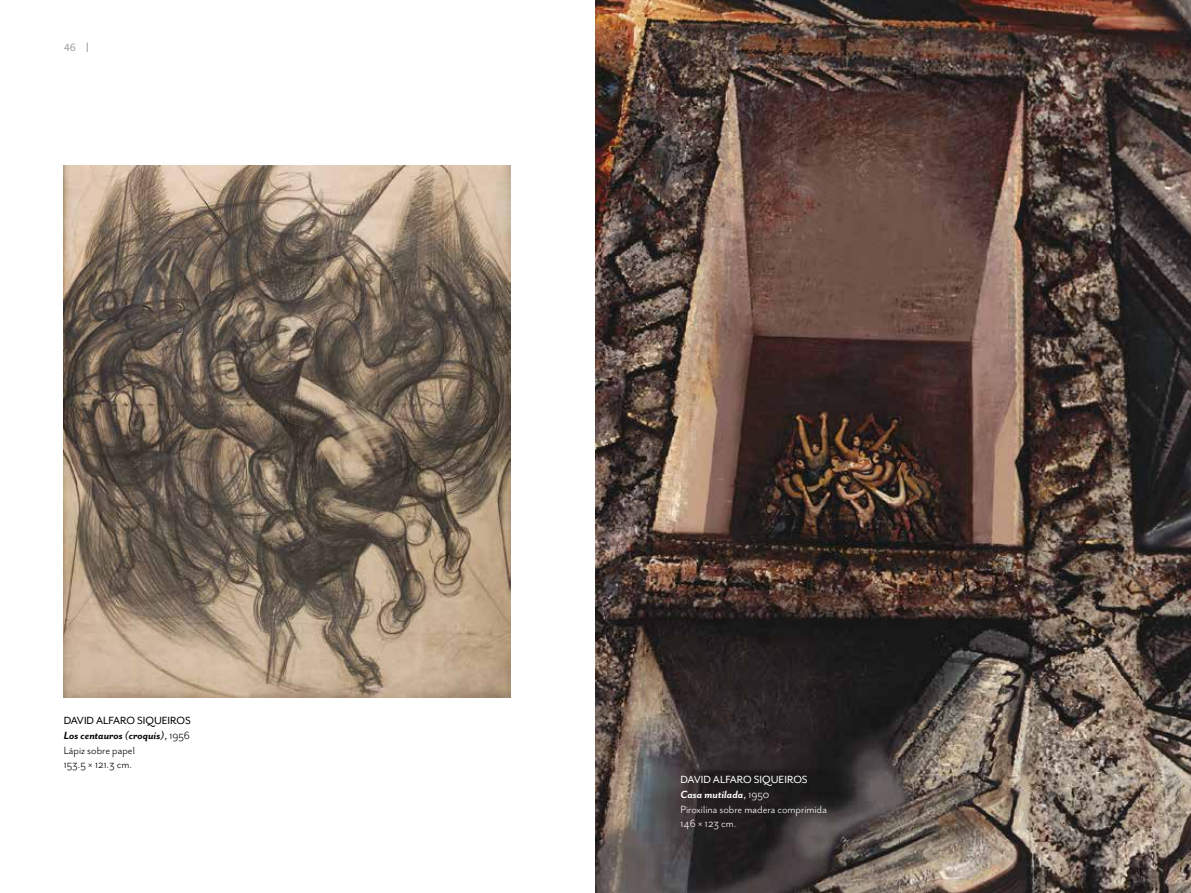
<style>
.page{position:relative;width:1191px;height:893px;background:#fff}
.page>*{position:absolute;margin:0;border:0;box-sizing:border-box;transform-origin:0 0}
.t1{font:12px/15px "Mr Eaves San OT";color:#fff}
.t2{font:12px/15px "Mr Eaves San OT";color:#000;text-align:justify}
.t3{font:12px "Mr Eaves San OT";color:#000}
.t4{font:12px "Mr Eaves Mod OT";color:#9d9d9c}
.s1{font-weight:700;font-style:italic}
.s2{font-style:inherit}
</style>
<div class="page">
<img style="left:64px;top:166px;width:446px;height:531px">
<img style="left:595px;top:0;width:596px;height:893px">
<p class="t4" style="left:64px;top:41px;width:14px">46</p>
<p class="t2" style="left:64px;top:713px;width:129px">DAVID ALFARO SIQUEIROS <span class="s1">Los centauros (croquis)</span>, <span class="s2">1956<br>Lápiz sobre papel</span></p>
<p class="t3" style="left:64px;top:758px;width:70px">153.5 × 121.3 cm.</p>
<p class="t1" style="left:680px;top:772px;width:148px"><span class="s2">DAVID ALFARO SIQUEIROS<br></span><span class="s1">Casa mutilada</span><span class="s2">,</span> 1950<br>Piroxilina sobre madera comprimida</p>
<p class="t1" style="left:680px;top:816px;width:57px">146 × 123 cm.</p>
</div>
